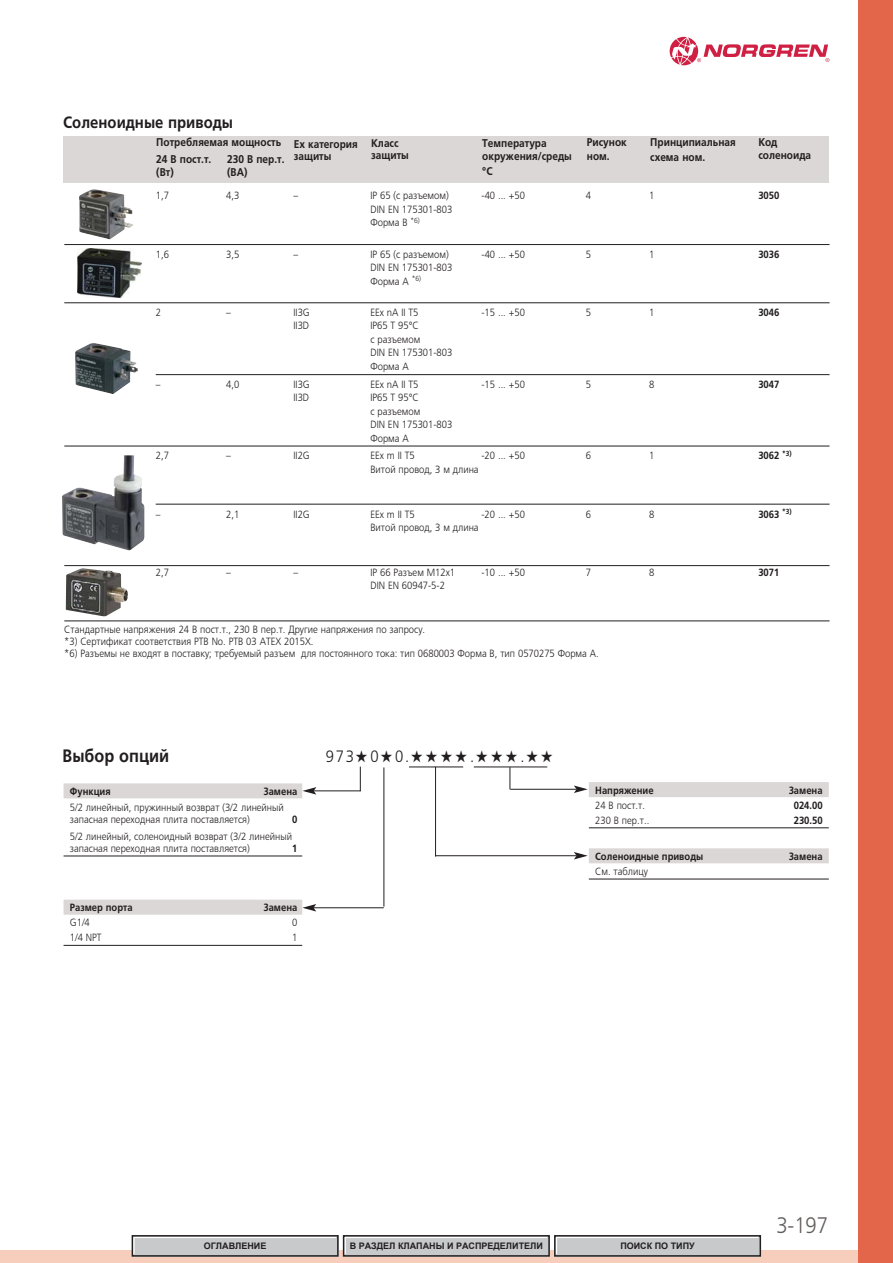
<style>
.page{position:relative;width:893px;height:1263px;background:#fff}
.page>*{position:absolute;margin:0;border:0;box-sizing:border-box;transform-origin:0 0}
.t1{font:300 22.5px "Frutiger LTCYR";color:#635d5d;scale:.9 1}
.t2{font:700 18px "Frutiger LTCYR";color:#221e1f;scale:.9 1}
.t3{font:300 16.5px "Frutiger LTCYR";color:#221e1f;scale:.9 1}
.t4{font:700 16.5px "Frutiger LTCYR";color:#221e1f;scale:.9 1}
.t5{font:700 11.25px/13.5px "Frutiger LTCYR";color:#221e1f;scale:.9 1}
.t6{font:300 10.5px/13.5px "Frutiger LTCYR";color:#221e1f;scale:.9 1}
.t7{font:700 10.5px "Frutiger LTCYR";color:#221e1f;scale:.9 1}
.t8{font:700 9px "Arial";color:#231f20}
</style>
<div class="page">
<img style="left:78px;top:249px;width:64px;height:49px">
<div style="left:0;top:1250px;width:892px;height:13px;background:#f7cdbc"></div>
<div style="left:858px;top:0;width:34px;height:1263px;background:#e4664a"></div>
<svg style="left:670px;top:37px;width:159px;height:28px"></svg>
<hr style="left:64px;top:244px;width:765px;height:1px;background:#221e1f">
<hr style="left:64px;top:303px;width:765px;height:1px;background:#221e1f">
<hr style="left:156px;top:374px;width:673px;height:1px;background:#221e1f">
<hr style="left:64px;top:446px;width:765px;height:1px;background:#221e1f">
<hr style="left:156px;top:504px;width:673px;height:1px;background:#221e1f">
<hr style="left:64px;top:565px;width:765px;height:1px;background:#221e1f">
<hr style="left:64px;top:621px;width:765px;height:1px;background:#221e1f">
<img style="left:79px;top:189px;width:54px;height:50px">
<img style="left:75px;top:343px;width:63px;height:51px">
<img style="left:62px;top:455px;width:82px;height:95px">
<img style="left:66px;top:568px;width:62px;height:48px">
<svg style="left:509px;top:768px;width:1px;height:21px"></svg>
<hr style="left:510px;top:789px;width:66px;height:1px;background:#221e1f">
<svg style="left:574px;top:786px;width:14px;height:7px"></svg>
<div style="left:589px;top:848px;width:240px;height:15px;background:#dad7d6"></div>
<hr style="left:589px;top:879px;width:240px;height:1px;background:#221e1f">
<div style="left:589px;top:782px;width:240px;height:15px;background:#dad7d6"></div>
<hr style="left:589px;top:828px;width:240px;height:1px;background:#221e1f">
<hr style="left:383px;top:767px;width:1px;height:140px;background:#221e1f">
<hr style="left:314px;top:790px;width:46px;height:1px;background:#221e1f">
<svg style="left:302px;top:787px;width:14px;height:8px"></svg>
<div style="left:64px;top:783px;width:238px;height:15px;background:#dad7d6"></div>
<hr style="left:64px;top:856px;width:238px;height:1px;background:#221e1f">
<hr style="left:435px;top:767px;width:1px;height:90px;background:#221e1f">
<hr style="left:435px;top:855px;width:141px;height:1px;background:#221e1f">
<svg style="left:574px;top:852px;width:14px;height:7px"></svg>
<hr style="left:314px;top:907px;width:70px;height:1px;background:#221e1f">
<svg style="left:302px;top:904px;width:14px;height:8px"></svg>
<div style="left:64px;top:900px;width:238px;height:15px;background:#dad7d6"></div>
<hr style="left:64px;top:945px;width:238px;height:1px;background:#221e1f">
<svg style="left:360px;top:767px;width:1px;height:24px"></svg>
<hr style="left:409px;top:767px;width:54px;height:1px;background:#221e1f">
<hr style="left:474px;top:767px;width:73px;height:1px;background:#221e1f">
<div style="left:64px;top:136px;width:236px;height:17px;background:#dad7d6"></div>
<div style="left:300px;top:136px;width:529px;height:47px;background:#dad7d6"></div>
<div style="left:64px;top:153px;width:163px;height:30px;background:#dad7d6"></div>
<div style="left:227px;top:153px;width:73px;height:30px;background:#dad7d6"></div>
<div style="left:135px;top:1238px;width:201px;height:16px;background:#c7c9cb"></div>
<div style="left:132px;top:1235px;width:207px;height:22px;border:2px solid #231f20"></div>
<div style="left:557px;top:1238px;width:201px;height:16px;background:#c7c9cb"></div>
<div style="left:554px;top:1235px;width:207px;height:22px;border:2px solid #231f20"></div>
<div style="left:346px;top:1238px;width:201px;height:16px;background:#c7c9cb"></div>
<div style="left:343px;top:1235px;width:207px;height:22px;border:2px solid #231f20"></div>
<h3 class="t4" style="left:63px;top:112px;width:190px">Соленоидные приводы</h3>
<p class="t5" style="left:156px;top:134px;width:140px;line-height:17px">Потребляемая мощность<br>24 В пост.т.</p>
<p class="t5" style="left:156px;top:165px;width:21px">(Вт)</p>
<p class="t5" style="left:227px;top:153px;width:65px;line-height:12.8px">230 В пер.т. (ВA)</p>
<p class="t5" style="left:294px;top:137px;width:73px;line-height:12.8px">Ex категория защиты</p>
<p class="t5" style="left:482px;top:136px;width:101px">Температура окружения/среды</p>
<p class="t5" style="left:482px;top:165px;width:13px">°C</p>
<p class="t5" style="left:371px;top:137px;width:43px;line-height:12px">Класс защиты</p>
<p class="t5" style="left:587px;top:136px;width:46px">Рисунок ном.</p>
<p class="t5" style="left:758px;top:135px;width:60px">Код соленоида</p>
<p class="t5" style="left:650px;top:135px;width:97px;line-height:15px">Принципиальная схема ном.</p>
<p class="t6" style="left:156px;top:190px;width:16px">1,7</p>
<p class="t6" style="left:226px;top:190px;width:16px">4,3</p>
<p class="t6" style="left:293px;top:190px;width:7px">–</p>
<p class="t6" style="left:370px;top:190px;width:88px">IP 65 (с разъемом)</p>
<p class="t6" style="left:481px;top:190px;width:50px">-40 ... +50</p>
<p class="t6" style="left:586px;top:190px;width:7px">4</p>
<p class="t6" style="left:649px;top:190px;width:7px">1</p>
<p class="t7" style="left:758px;top:190px;width:25px">3050</p>
<p class="t6" style="left:370px;top:203px;width:93px">DIN EN 175301-803<br>Форма B <sup>*6)</sup></p>
<p class="t6" style="left:156px;top:248px;width:16px">1,6</p>
<p class="t6" style="left:226px;top:248px;width:16px">3,5</p>
<p class="t6" style="left:293px;top:248px;width:7px">–</p>
<p class="t6" style="left:370px;top:248px;width:88px">IP 65 (с разъемом)</p>
<p class="t6" style="left:481px;top:248px;width:50px">-40 ... +50</p>
<p class="t6" style="left:586px;top:248px;width:7px">5</p>
<p class="t6" style="left:649px;top:248px;width:7px">1</p>
<p class="t7" style="left:758px;top:248px;width:25px">3036</p>
<p class="t6" style="left:370px;top:261px;width:93px">DIN EN 175301-803<br>Форма A <sup>*6)</sup></p>
<p class="t6" style="left:156px;top:306px;width:7px">2</p>
<p class="t6" style="left:226px;top:306px;width:7px">–</p>
<p class="t6" style="left:293px;top:306px;width:20px">II3G</p>
<p class="t6" style="left:370px;top:306px;width:55px">EEx nA II T5</p>
<p class="t6" style="left:481px;top:306px;width:50px">-15 ... +50</p>
<p class="t6" style="left:586px;top:306px;width:7px">5</p>
<p class="t6" style="left:649px;top:306px;width:7px">1</p>
<p class="t7" style="left:758px;top:306px;width:25px">3046</p>
<p class="t6" style="left:293px;top:320px;width:19px">II3D</p>
<p class="t6" style="left:370px;top:320px;width:93px">IP65 T 95°C<br>с разъемом<br>DIN EN 175301-803<br>Форма A</p>
<p class="t6" style="left:156px;top:378px;width:7px">–</p>
<p class="t6" style="left:226px;top:378px;width:16px">4,0</p>
<p class="t6" style="left:293px;top:378px;width:20px">II3G</p>
<p class="t6" style="left:370px;top:378px;width:55px">EEx nA II T5</p>
<p class="t6" style="left:481px;top:378px;width:50px">-15 ... +50</p>
<p class="t6" style="left:586px;top:378px;width:7px">5</p>
<p class="t6" style="left:649px;top:378px;width:7px">8</p>
<p class="t7" style="left:758px;top:378px;width:25px">3047</p>
<p class="t6" style="left:293px;top:391px;width:19px">II3D</p>
<p class="t6" style="left:370px;top:391px;width:93px">IP65 T 95°C<br>с разъемом<br>DIN EN 175301-803<br>Форма A</p>
<p class="t6" style="left:156px;top:450px;width:16px">2,7</p>
<p class="t6" style="left:226px;top:450px;width:7px">–</p>
<p class="t6" style="left:293px;top:450px;width:20px">II2G</p>
<p class="t6" style="left:370px;top:450px;width:51px">EEx m II T5</p>
<p class="t6" style="left:481px;top:450px;width:50px">-20 ... +50</p>
<p class="t6" style="left:586px;top:450px;width:7px">6</p>
<p class="t6" style="left:649px;top:450px;width:7px">1</p>
<p class="t7" style="left:758px;top:450px;width:39px">3062 <sup>*3)</sup></p>
<p class="t6" style="left:370px;top:463px;width:122px">Витой провод, 3 м длина</p>
<p class="t6" style="left:156px;top:508px;width:7px">–</p>
<p class="t6" style="left:226px;top:508px;width:16px">2,1</p>
<p class="t6" style="left:293px;top:508px;width:20px">II2G</p>
<p class="t6" style="left:370px;top:508px;width:51px">EEx m II T5</p>
<p class="t6" style="left:481px;top:508px;width:50px">-20 ... +50</p>
<p class="t6" style="left:586px;top:508px;width:7px">6</p>
<p class="t6" style="left:649px;top:508px;width:7px">8</p>
<p class="t7" style="left:758px;top:508px;width:39px">3063 <sup>*3)</sup></p>
<p class="t6" style="left:370px;top:521px;width:122px">Витой провод, 3 м длина</p>
<p class="t6" style="left:156px;top:566px;width:16px">2,7</p>
<p class="t6" style="left:226px;top:566px;width:7px">–</p>
<p class="t6" style="left:293px;top:566px;width:7px">–</p>
<p class="t6" style="left:370px;top:566px;width:96px">IP 66 Разъем M12x1</p>
<p class="t6" style="left:481px;top:566px;width:50px">-10 ... +50</p>
<p class="t6" style="left:586px;top:566px;width:7px">7</p>
<p class="t6" style="left:649px;top:566px;width:7px">8</p>
<p class="t7" style="left:758px;top:566px;width:25px">3071</p>
<p class="t6" style="left:370px;top:579px;width:84px">DIN EN 60947-5-2</p>
<p class="t6" style="left:64px;top:624px;width:595px;line-height:12px">Стандартные напряжения 24 В пост.т., 230 В пер.т. Другие напряжения по запросу.<br>*3) Сертификат соответствия PTB No. PTB 03 ATEX 2015X.<br>*6) Разъемы не входят в поставку; требуемый разъем для постоянного тока: тип 0680003 Форма B, тип 0570275 Форма A.</p>
<h2 class="t2" style="left:63px;top:746px;width:120px">Выбор опций</h2>
<h3 class="t3" style="left:326px;top:750px;width:254px">973★0★0.★★★★.★★★.★★</h3>
<p class="t7" style="left:70px;top:785px;width:47px">Функция</p>
<p class="t7" style="left:263px;top:785px;width:39px">Замена</p>
<p class="t6" style="left:70px;top:802px;width:239px;line-height:12px">5/2 линейный, пружинный возврат (3/2 линейный запасная переходная плита поставляется)</p>
<p class="t7" style="left:292px;top:814px;width:7px">0</p>
<p class="t6" style="left:70px;top:831px;width:248px;line-height:12px">5/2 линейный, соленоидный возврат (3/2 линейный запасная переходная плита поставляется)</p>
<p class="t7" style="left:292px;top:842px;width:7px">1</p>
<p class="t7" style="left:70px;top:902px;width:71px">Размер порта</p>
<p class="t7" style="left:263px;top:902px;width:39px">Замена</p>
<p class="t6" style="left:70px;top:917px;width:24px">G1/4</p>
<p class="t6" style="left:292px;top:917px;width:7px">0</p>
<p class="t6" style="left:70px;top:932px;width:37px">1/4 NPT</p>
<p class="t6" style="left:292px;top:932px;width:7px">1</p>
<p class="t7" style="left:595px;top:784px;width:67px">Напряжение</p>
<p class="t7" style="left:789px;top:784px;width:39px">Замена</p>
<p class="t6" style="left:595px;top:799px;width:57px">24 В пост.т.</p>
<p class="t7" style="left:794px;top:799px;width:34px">024.00</p>
<p class="t6" style="left:595px;top:814px;width:62px">230 В пер.т..</p>
<p class="t7" style="left:794px;top:814px;width:34px">230.50</p>
<p class="t7" style="left:595px;top:850px;width:122px">Соленоидные приводы</p>
<p class="t7" style="left:789px;top:850px;width:39px">Замена</p>
<p class="t6" style="left:595px;top:865px;width:60px">См. таблицу</p>
<h1 class="t1" style="left:776px;top:1215px;width:59px">3-197</h1>
<p class="t8" style="left:204px;top:1241px;width:64px">ОГЛАВЛЕНИЕ</p>
<p class="t8" style="left:350px;top:1241px;width:195px">В РАЗДЕЛ КЛАПАНЫ И РАСПРЕДЕЛИТЕЛИ</p>
<p class="t8" style="left:620px;top:1241px;width:76px">ПОИСК ПО ТИПУ</p>
</div>
